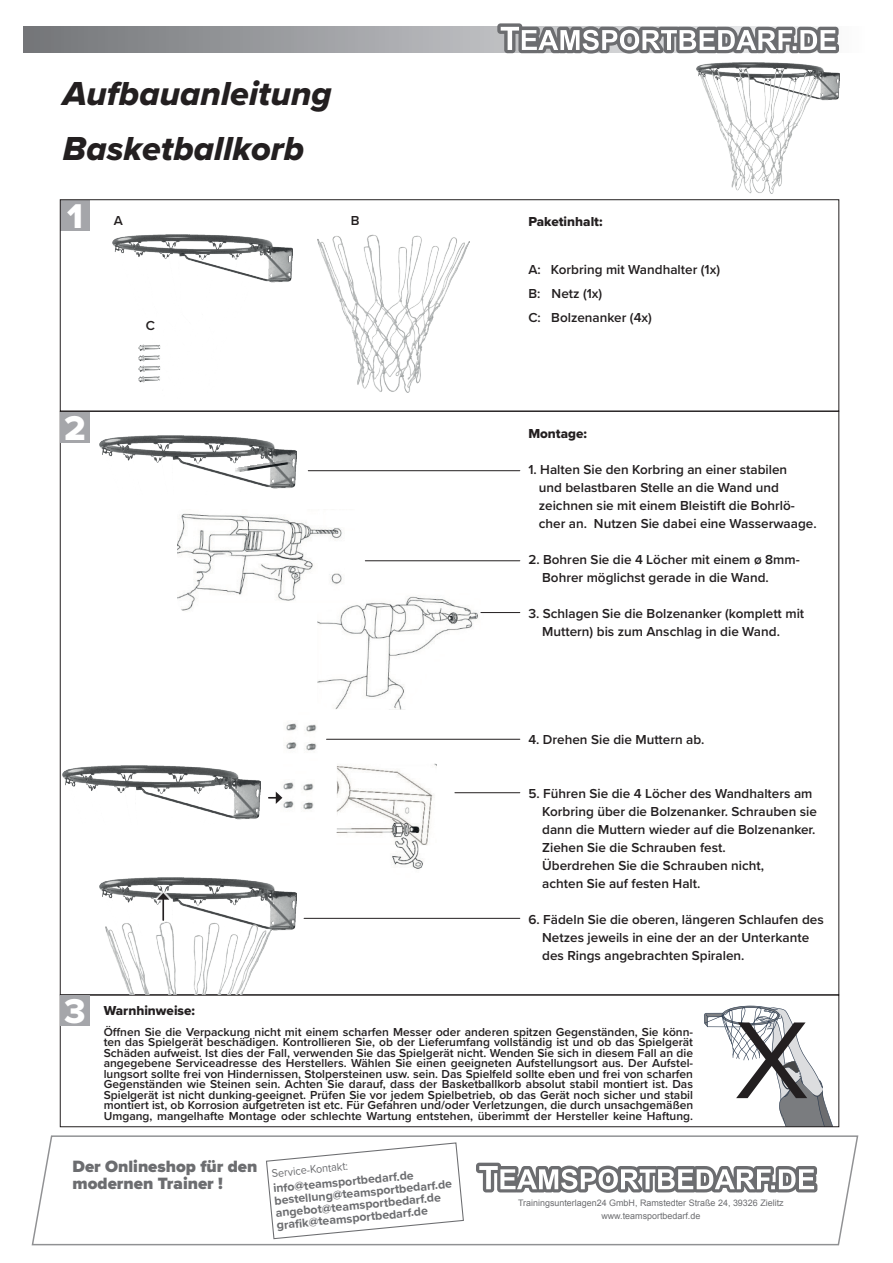
<style>
.page{position:relative;width:893px;height:1263px;background:#fff}
.page>*{position:absolute;margin:0;border:0;box-sizing:border-box;transform-origin:0 0}
.t1{font:113.4px "Proxima Nova";color:#231f20}
.t2{font:35.7px "Proxima Nova Extrabld";color:#fff}
.t3{font:34.5px/55.5px "Proxima Nova Extrabld It";color:#231f20}
.t4{font:900 16.95px/17px "Proxima Nova";color:#6c6d70}
.t5{font:600 13.5px/18px "Proxima Nova";color:#231f20}
.t6{font:13.5px "Proxima Nova Extrabld";color:#231f20}
.t7{font:700 12.3px/12.3px "Proxima Nova";color:#6c6d70}
.t8{font:600 12px/10.5px "Proxima Nova";color:#231f20;text-align:justify}
.t9{font:11.55px "Proxima Nova";color:#6c6d70;scale:.94 1}
.t10{font:9px/13.2px "Arial";color:#6c6d70;text-align:center}
</style>
<div class="page">
<div style="left:60px;top:200px;width:30px;height:30px;background:#a5a6aa"></div>
<div style="left:60px;top:412px;width:30px;height:30px;background:#a5a6aa"></div>
<img style="left:697px;top:62px;width:142px;height:132px">
<img style="left:112px;top:234px;width:180px;height:128px">
<img style="left:317px;top:234px;width:152px;height:158px">
<img style="left:138px;top:365px;width:23px;height:18px">
<svg style="left:704px;top:1006px;width:129px;height:119px"></svg>
<div style="left:60px;top:995px;width:779px;height:132px;border:1px solid #231f20"></div>
<div style="left:60px;top:995px;width:30px;height:31px;background:#a5a6aa"></div>
<img style="left:99px;top:436px;width:197px;height:53px">
<img style="left:235px;top:459px;width:58px;height:14px">
<img style="left:177px;top:513px;width:165px;height:98px">
<img style="left:317px;top:590px;width:167px;height:119px">
<img style="left:63px;top:766px;width:197px;height:54px">
<img style="left:282px;top:782px;width:32px;height:28px">
<img style="left:336px;top:763px;width:101px;height:106px">
<img style="left:99px;top:877px;width:197px;height:54px">
<img style="left:105px;top:921px;width:167px;height:73px">
<svg style="left:269px;top:792px;width:13px;height:12px"></svg>
<hr style="left:308px;top:470px;width:212px;height:1px;background:#231f20">
<hr style="left:365px;top:560px;width:155px;height:1px;background:#231f20">
<hr style="left:481px;top:612px;width:39px;height:1px;background:#231f20">
<hr style="left:327px;top:739px;width:193px;height:1px;background:#231f20">
<hr style="left:455px;top:792px;width:65px;height:1px;background:#231f20">
<hr style="left:304px;top:918px;width:216px;height:1px;background:#231f20">
<img style="left:286px;top:723px;width:31px;height:28px">
<img style="left:112px;top:343px;width:49px;height:18px">
<div style="left:155px;top:891px;width:16px;height:32px;background:#fff;opacity:.78"></div>
<hr style="left:162px;top:899px;width:2px;height:21px;background:#231f20">
<svg style="left:157px;top:893px;width:12px;height:7px"></svg>
<svg style="left:24px;top:27px;width:473px;height:26px;background:#97999c"></svg>
<svg style="left:497px;top:23px;width:342px;height:31px"></svg>
<svg style="left:31px;top:1135px;width:828px;height:111px"></svg>
<svg style="left:476px;top:1163px;width:341px;height:30px"></svg>
<svg style="left:265px;top:1142px;width:199px;height:98px"></svg>
<h3 class="t3" style="left:63px;top:65px;width:270px">Aufbauanleitung<br>Basketballkorb</h3>
<h2 class="t2" style="left:67px;top:189px;width:17px">1</h2>
<p class="t5" style="left:114px;top:211px;width:11px">A</p>
<p class="t5" style="left:351px;top:211px;width:10px">B</p>
<h2 class="t2" style="left:64px;top:401px;width:23px">2</h2>
<p class="t5" style="left:146px;top:316px;width:11px">C</p>
<p class="t6" style="left:528px;top:211px;width:76px">Paketinhalt:</p>
<p class="t5" style="left:528px;top:257px;width:193px;line-height:24px">A: Korbring mit Wandhalter (1x)<br>B: Netz (1x)<br>C: Bolzenanker (4x)</p>
<p class="t6" style="left:528px;top:423px;width:60px">Montage:</p>
<p class="t5" style="left:539px;top:460px;width:279px;text-indent:-10px">1. Halten Sie den Korbring an einer stabilen<br>und belastbaren Stelle an die Wand und zeichnen sie mit einem Bleistift die Bohrlö&shy;cher an. Nutzen Sie dabei eine Wasserwaage.</p>
<p class="t5" style="left:542px;top:550px;width:259px;text-indent:-14px">2. Bohren Sie die 4 Löcher mit einem ø 8mm-<br>Bohrer möglichst gerade in die Wand.</p>
<p class="t5" style="left:542px;top:604px;width:263px;text-indent:-14px">3. Schlagen Sie die Bolzenanker (komplett mit<br>Muttern) bis zum Anschlag in die Wand.</p>
<p class="t5" style="left:528px;top:730px;width:178px">4. Drehen Sie die Muttern ab.</p>
<p class="t5" style="left:542px;top:784px;width:276px;text-indent:-14px">5. Führen Sie die 4 Löcher des Wandhalters am Korbring über die Bolzenanker. Schrauben sie dann die Muttern wieder auf die Bolzenanker.<br>Ziehen Sie die Schrauben fest.<br>Überdrehen Sie die Schrauben nicht,<br>achten Sie auf festen Halt.</p>
<p class="t5" style="left:542px;top:910px;width:283px;text-indent:-14px">6. Fädeln Sie die oberen, längeren Schlaufen des<br>Netzes jeweils in eine der an der Unterkante des Rings angebrachten Spiralen.</p>
<h2 class="t2" style="left:64px;top:984px;width:23px">3</h2>
<p class="t6" style="left:104px;top:1000px;width:93px">Warnhinweise:</p>
<p class="t8" style="left:104px;top:1026px;width:591px">Öffnen Sie die Verpackung nicht mit einem scharfen Messer oder anderen spitzen Gegenständen, Sie könn&shy;ten das Spielgerät beschädigen. Kontrollieren Sie, ob der Lieferumfang vollständig ist und ob das Spielgerät Schäden aufweist. Ist dies der Fall, verwenden Sie das Spielgerät nicht. Wenden Sie sich in diesem Fall an die angegebene Serviceadresse des Herstellers. Wählen Sie einen geeigneten Aufstellungsort aus. Der Aufstel&shy;lungsort sollte frei von Hindernissen, Stolpersteinen usw. sein. Das Spielfeld sollte eben und frei von scharfen Gegenständen wie Steinen sein. Achten Sie darauf, dass der Basketballkorb absolut stabil montiert ist. Das Spielgerät ist nicht dunking-geeignet. Prüfen Sie vor jedem Spielbetrieb, ob das Gerät noch sicher und stabil montiert ist, ob Korrosion aufgetreten ist etc. Für Gefahren und/oder Verletzungen, die durch unsachgemäßen Umgang, mangelhafte Montage oder schlechte Wartung entstehen, überimmt der Hersteller keine Haftung.</p>
<h1 class="t1" style="left:735px;top:976px;width:75px">X</h1>
<h3 class="t4" style="left:73px;top:1158px;width:186px">Der Onlineshop für den modernen Trainer !</h3>
<p class="t9" style="left:271px;top:1165px;width:83px;rotate:-6deg">Service-Kontakt:</p>
<p class="t7" style="left:272px;top:1183px;width:180px;rotate:-6deg">info@teamsportbedarf.de bestellung@teamsportbedarf.de angebot@teamsportbedarf.de grafi k@teamsportbedarf.de</p>
<p class="t10" style="left:518px;top:1196px;width:267px">Trainingsunterlagen24 GmbH, Ramstedter Straße 24, 39326 Zielitz www.teamsportbedarf.de</p>
</div>
